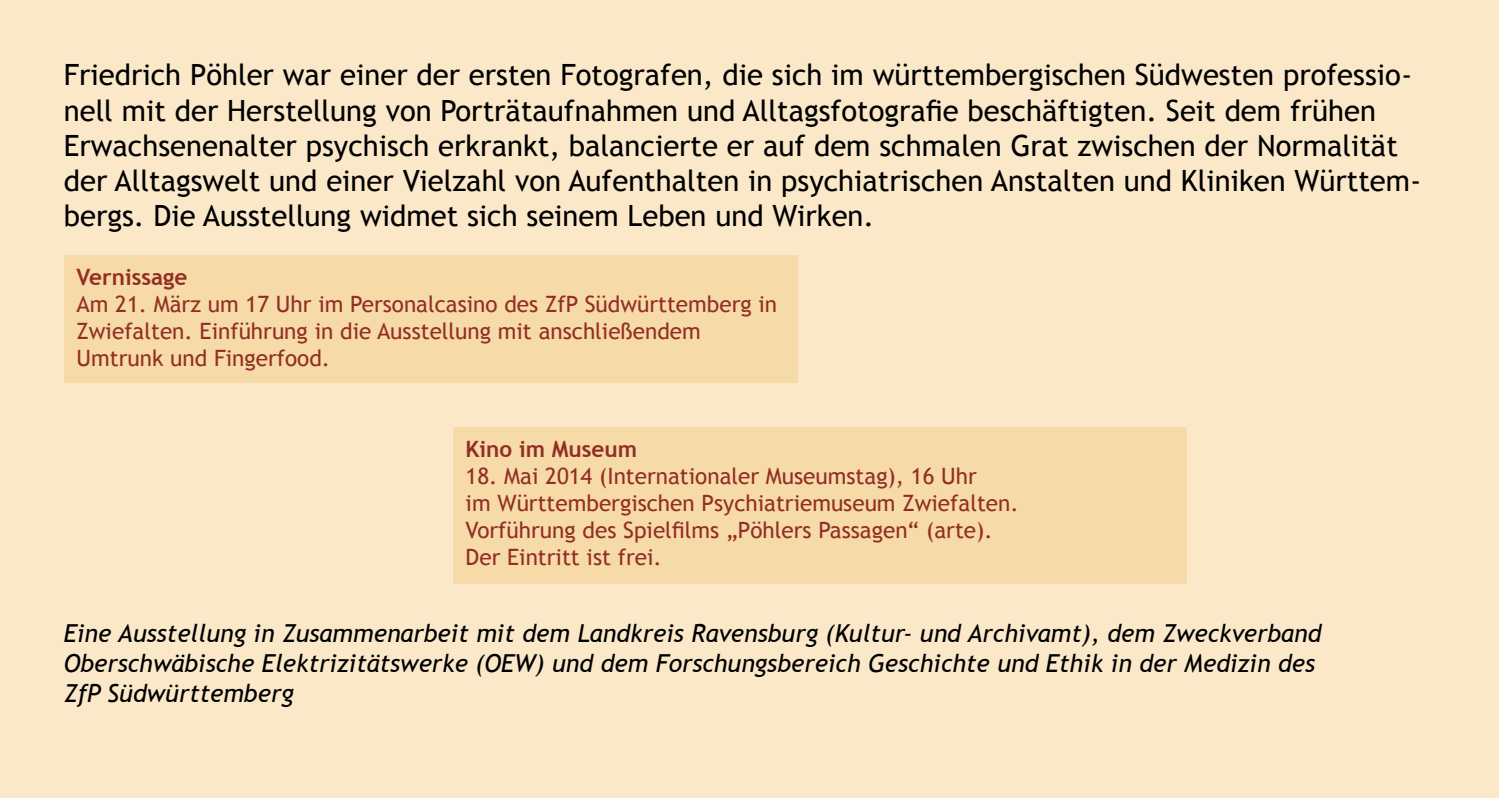
<style>
.page{position:relative;width:1499px;height:798px;background:#fff}
.page>*{position:absolute;margin:0;border:0;box-sizing:border-box;transform-origin:0 0}
.t1{font:29.25px/35.1px "Trebuchet MS";color:#000}
.t2{font:italic 24.75px/29.7px "Trebuchet MS";color:#000}
.t3{font:22.5px/27px "Trebuchet MS";color:#932e24}
.t4{font:700 22.5px "Trebuchet MS";color:#932e24}
</style>
<div class="page">
<div style="left:0;top:0;width:1499px;height:797px;background:#fae8c9"></div>
<div style="left:64px;top:255px;width:733px;height:128px;background:#f6daa7"></div>
<div style="left:453px;top:427px;width:733px;height:157px;background:#f6daa7"></div>
<p class="t1" style="left:64px;top:58px;width:1359px">Friedrich Pöhler war einer der ersten Fotografen, die sich im württembergischen Südwesten professio&shy;nell mit der Herstellung von Porträtaufnahmen und Alltagsfotografie beschäftigten. Seit dem frühen Erwachsenenalter psychisch erkrankt, balancierte er auf dem schmalen Grat zwischen der Normalität der Alltagswelt und einer Vielzahl von Aufenthalten in psychiatrischen Anstalten und Kliniken Württem&shy;bergs. Die Ausstellung widmet sich seinem Leben und Wirken.</p>
<p class="t4" style="left:77px;top:263px;width:112px">Vernissage</p>
<p class="t3" style="left:77px;top:291px;width:702px">Am 21. März um 17 Uhr im Personalcasino des ZfP Südwürttemberg in<br>Zwiefalten. Einführung in die Ausstellung mit anschließendem<br>Umtrunk und Fingerfood.</p>
<p class="t4" style="left:466px;top:435px;width:173px">Kino im Museum</p>
<p class="t3" style="left:466px;top:463px;width:555px">18. Mai 2014 (Internationaler Museumstag), 16 Uhr<br>im Württembergischen Psychiatriemuseum Zwiefalten.<br>Vorführung des Spielfilms „Pöhlers Passagen“ (arte).<br>Der Eintritt ist frei.</p>
<p class="t2" style="left:64px;top:618px;width:1259px">Eine Ausstellung in Zusammenarbeit mit dem Landkreis Ravensburg (Kultur- und Archivamt), dem Zweckverband<br>Oberschwäbische Elektrizitätswerke (OEW) und dem Forschungsbereich Geschichte und Ethik in der Medizin des<br>ZfP Südwürttemberg</p>
</div>
